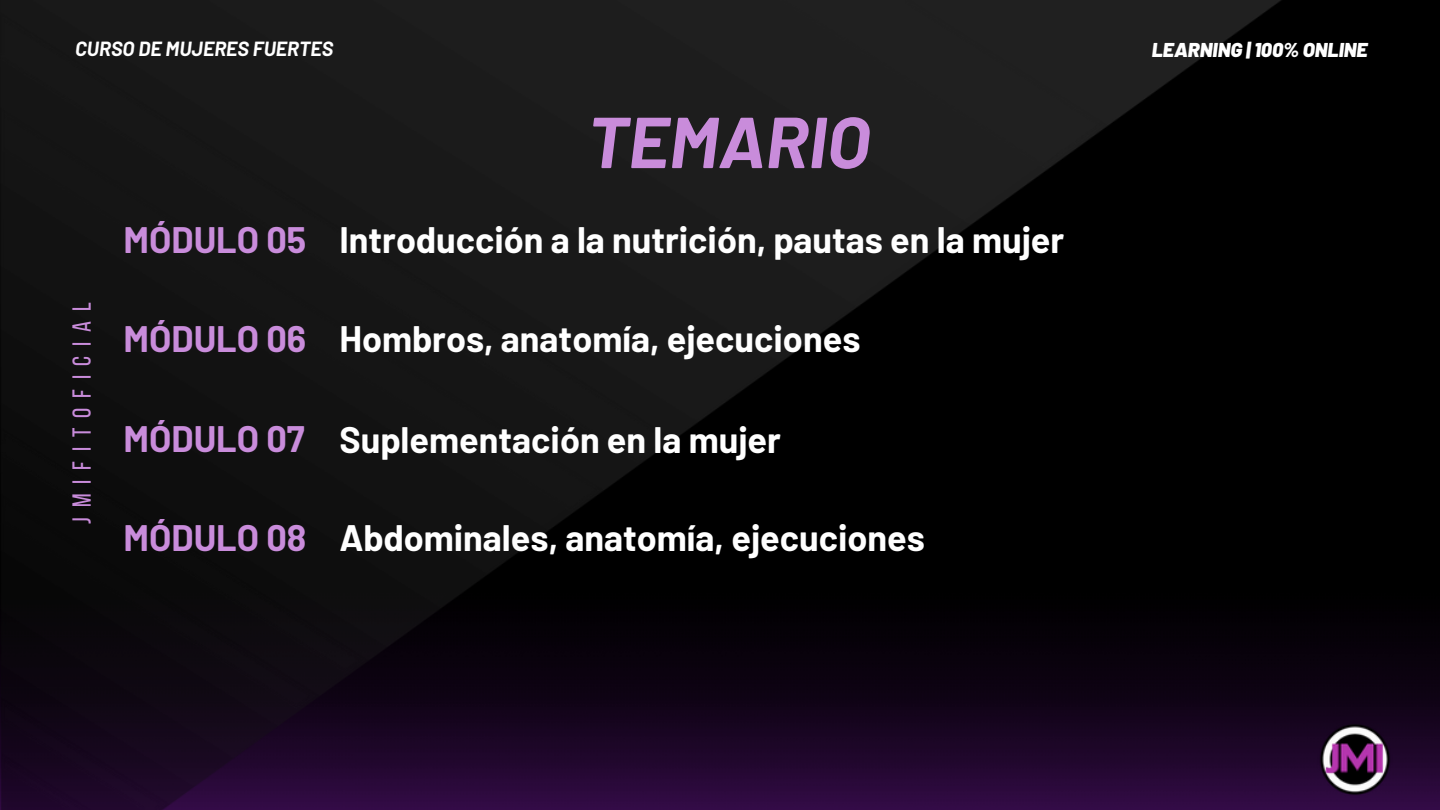
<style>
.page{position:relative;width:1440px;height:810px;background:#000}
.page>*{position:absolute;margin:0;border:0;box-sizing:border-box;transform-origin:0 0}
.t1{font:italic 700 72px "Barlow";color:#c98cdb}
.t2{font:700 36px "Barlow";color:#fff}
.t3{font:700 36px "Barlow";color:#c98cdb}
.t4{font:26px "Bebas Neue";letter-spacing:.38em;color:#c98cdb}
.t5{font:italic 700 20px "Barlow";color:#fff}
.t6{font:italic 900 20px "Barlow";color:#fff}
</style>
<div class="page">
<img style="left:1282px;top:645px;width:158px;height:165px">
<img style="left:1315px;top:720px;width:80px;height:79px">
<img style="left:0;top:0;width:1282px;height:810px">
<p class="t5" style="left:75px;top:36px;width:260px">CURSO DE MUJERES FUERTES</p>
<h2 class="t3" style="left:123px;top:217px;width:184px">MÓDULO 05</h2>
<h4 class="t1" style="left:587px;top:96px;width:284px">TEMARIO</h4>
<p class="t2" style="left:339px;top:217px;width:726px">Introducción a la nutrición, pautas en la mujer</p>
<h2 class="t4" style="left:71px;top:524px;width:223px;rotate:-90deg">jmifitoficial</h2>
<h3 class="t3" style="left:123px;top:316px;width:184px">MÓDULO 06</h3>
<h2 class="t3" style="left:123px;top:416px;width:183px">MÓDULO 07</h2>
<h3 class="t3" style="left:123px;top:515px;width:184px">MÓDULO 08</h3>
<h3 class="t2" style="left:339px;top:316px;width:523px">Hombros, anatomía, ejecuciones</h3>
<h3 class="t2" style="left:339px;top:417px;width:443px">Suplementación en la mujer</h3>
<p class="t2" style="left:339px;top:515px;width:587px">Abdominales, anatomía, ejecuciones</p>
<h2 class="t6" style="left:1152px;top:37px;width:217px">LEARNING | 100% ONLINE</h2>
</div>
